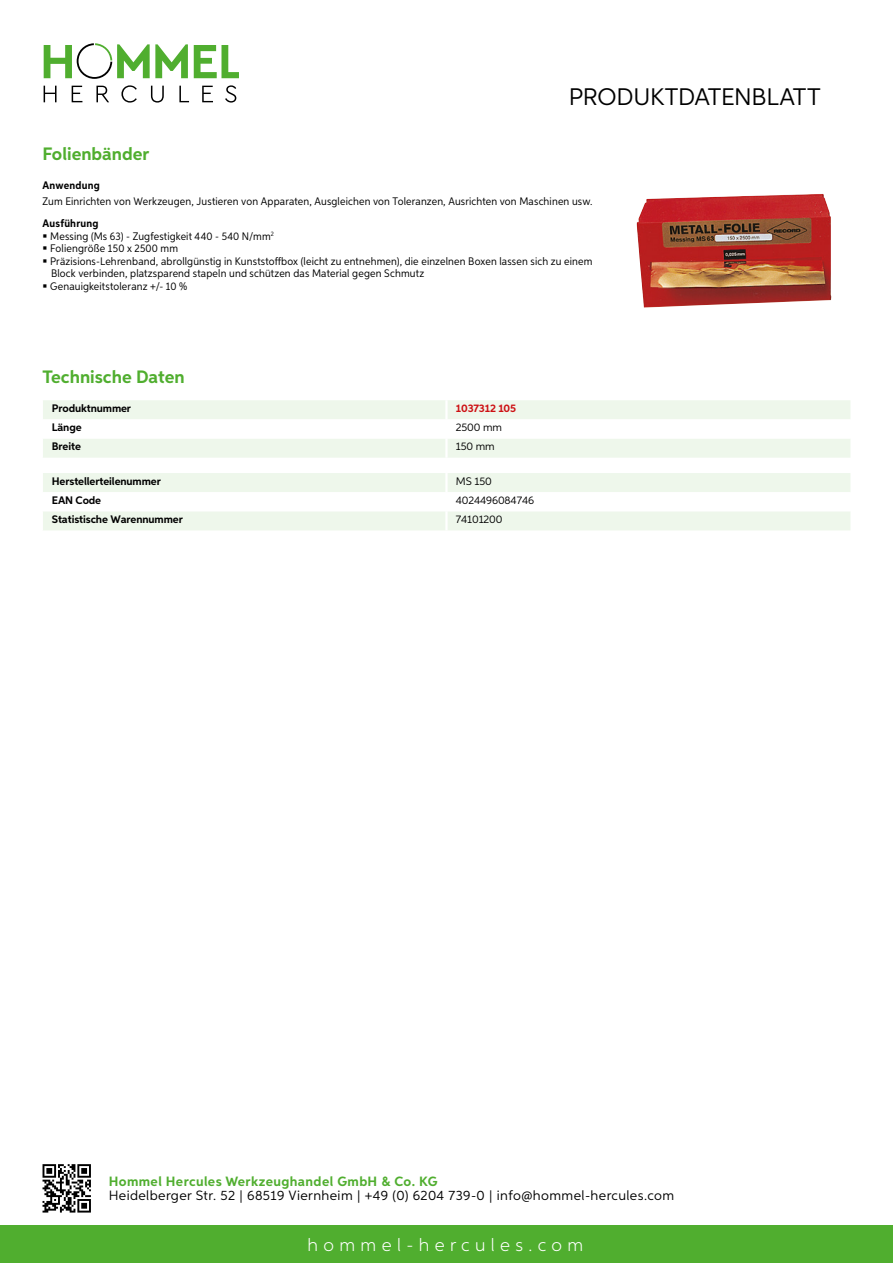
<style>
.page{position:relative;width:893px;height:1263px;background:#fff}
.page>*{position:absolute;margin:0;border:0;box-sizing:border-box;transform-origin:0 0}
.t1{font:24px "Aspira";letter-spacing:-.01em;color:#000}
.t2{font:700 18px "Aspira";color:#50ae2f}
.t3{font:300 18px "Aspira";letter-spacing:.3em;color:#fff}
.t4{font:13.5px "Aspira";letter-spacing:.03em;color:#000}
.t5{font:700 13.5px "Aspira";letter-spacing:.03em;color:#50ae2f}
.t6{font:10.95px/12.6px "Aspira Nar";letter-spacing:.015em;color:#000}
.t7{font:700 10.95px "Aspira";letter-spacing:-.01em;color:#000}
.t8{font:10.95px "Aspira";letter-spacing:-.01em;color:#000}
.t9{font:700 10.95px "Aspira";letter-spacing:-.01em;color:#cd1013}
.t10{font:700 10.95px "Aspira Nar";letter-spacing:.02em;color:#000}
.s1{font-weight:700}
</style>
<div class="page">
<div style="left:0;top:1226px;width:893px;height:37px;background:#50ae2f"></div>
<svg style="left:43px;top:1164px;width:48px;height:48px"></svg>
<svg style="left:194px;top:45px;width:45px;height:33px"></svg>
<svg style="left:44px;top:43px;width:144px;height:36px"></svg>
<svg style="left:44px;top:86px;width:13px;height:16px"></svg>
<svg style="left:72px;top:86px;width:10px;height:16px"></svg>
<svg style="left:96px;top:86px;width:13px;height:16px"></svg>
<svg style="left:121px;top:85px;width:16px;height:18px"></svg>
<svg style="left:151px;top:86px;width:13px;height:17px"></svg>
<svg style="left:179px;top:86px;width:10px;height:16px"></svg>
<svg style="left:202px;top:86px;width:11px;height:16px"></svg>
<svg style="left:225px;top:85px;width:11px;height:18px"></svg>
<svg style="left:43px;top:400px;width:807px;height:58px"></svg>
<hr style="left:445px;top:438px;width:3px;height:20px;background:#fff">
<svg style="left:43px;top:473px;width:807px;height:57px"></svg>
<hr style="left:445px;top:511px;width:3px;height:19px;background:#fff">
<img style="left:637px;top:194px;width:194px;height:114px">
<h1 class="t1" style="left:569px;top:82px;width:253px">Produktdatenblatt</h1>
<h2 class="t2" style="left:43px;top:142px;width:108px">Folienbänder</h2>
<p class="t10" style="left:43px;top:179px;width:59px">Anwendung</p>
<p class="t6" style="left:43px;top:194px;width:552px">Zum Einrichten von Werkzeugen, Justieren von Apparaten, Ausgleichen von Toleranzen, Ausrichten von Maschinen usw.</p>
<p class="t6" style="left:50px;top:217px;width:544px;text-indent:-8px"><span class="s1">Ausführung<br></span>Messing (Ms 63) - Zugfestigkeit 440 - 540 N/mm<sup>2<br></sup>Foliengröße 150 x 2500 mm<br>Präzisions-Lehrenband, abrollgünstig in Kunststoffbox (leicht zu entnehmen), die einzelnen Boxen lassen sich zu einem Block verbinden, platzsparend stapeln und schützen das Material gegen Schmutz<br>Genauigkeitstoleranz +/- 10 %</p>
<h2 class="t2" style="left:43px;top:366px;width:144px">Technische Daten</h2>
<p class="t7" style="left:52px;top:402px;width:81px">Produktnummer</p>
<p class="t9" style="left:456px;top:402px;width:62px">1037312 105</p>
<p class="t7" style="left:52px;top:421px;width:31px">Länge</p>
<p class="t8" style="left:456px;top:421px;width:48px">2500 mm</p>
<p class="t7" style="left:52px;top:440px;width:31px">Breite</p>
<p class="t8" style="left:456px;top:440px;width:40px">150 mm</p>
<p class="t7" style="left:52px;top:474px;width:111px">Herstellerteilenummer</p>
<p class="t8" style="left:456px;top:474px;width:37px">MS 150</p>
<p class="t7" style="left:52px;top:494px;width:51px">EAN Code</p>
<p class="t8" style="left:456px;top:494px;width:80px">4024496084746</p>
<p class="t7" style="left:52px;top:513px;width:132px">Statistische Warennummer</p>
<p class="t8" style="left:456px;top:513px;width:48px">74101200</p>
<p class="t5" style="left:109px;top:1172px;width:330px">Hommel Hercules Werkzeughandel GmbH &amp; Co. KG</p>
<p class="t4" style="left:109px;top:1187px;width:567px">Heidelberger Str. 52 | 68519 Viernheim | +49 (0) 6204 739-0 | info@hommel-hercules.com</p>
<h2 class="t3" style="left:307px;top:1234px;width:277px">hommel-hercules.com</h2>
</div>
